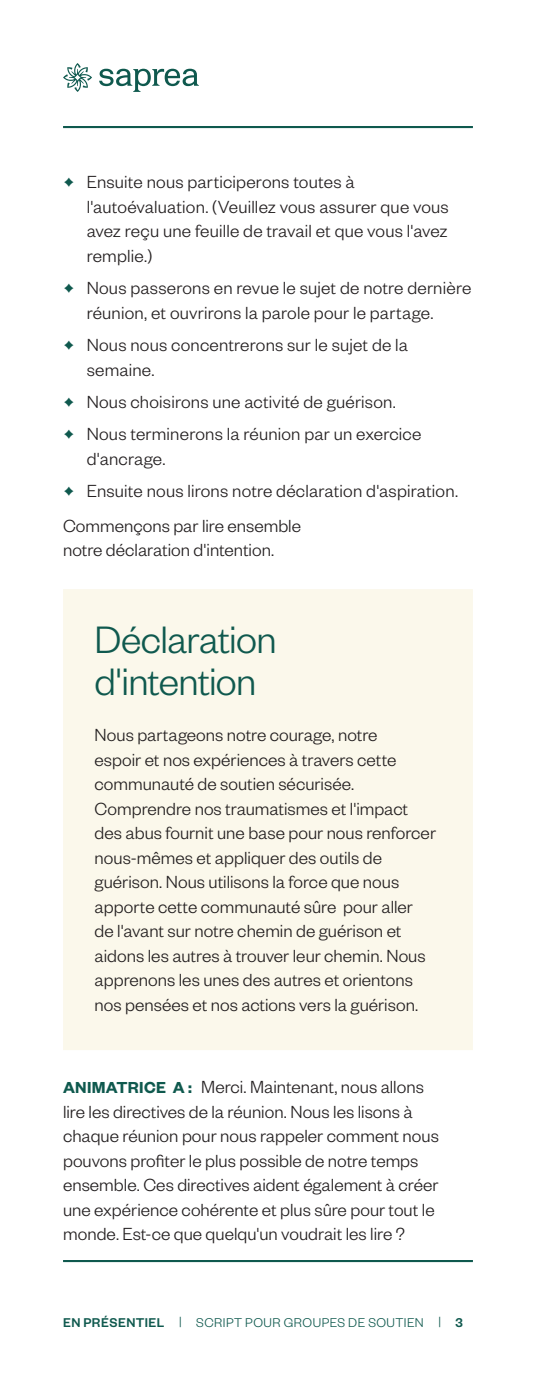
<style>
.page{position:relative;width:536px;height:1386px;background:#fff}
.page>*{position:absolute;margin:0;border:0;box-sizing:border-box;transform-origin:0 0}
.t1{font:300 42px/42px "Founders Grotesk";letter-spacing:-.02em;color:#0f594e}
.Body{font:300 19.25px/24.5px "Founders Grotesk";color:#231f20}
.t2{font:300 14px "Founders Grotesk";letter-spacing:.035em;color:#0f594e}
.s1{color:#0f594e}
.s2{font-weight:600;font-size:17.5px;color:#0f594e}
.s3{font-weight:500}
</style>
<div class="page">
<hr style="left:63px;top:1260px;width:409px;height:2px;background:#0f594e">
<hr style="left:63px;top:126px;width:409px;height:2px;background:#0f594e">
<svg style="left:99px;top:69px;width:100px;height:23px"></svg>
<svg style="left:63px;top:63px;width:29px;height:29px"></svg>
<div style="left:63px;top:589px;width:409px;height:461px;background:#fbf8eb"></div>
<p class="Body" style="left:87px;top:169px;width:363px;text-indent:-24px"><span class="s1">•</span> Ensuite nous participerons toutes à l'autoévaluation. (Veuillez vous assurer que vous avez reçu une feuille de travail et que vous l'avez remplie.)</p>
<p class="Body" style="left:87px;top:275px;width:386px;text-indent:-24px"><span class="s1">•</span> Nous passerons en revue le sujet de notre dernière réunion, et ouvrirons la parole pour le partage.</p>
<p class="Body" style="left:87px;top:332px;width:323px;text-indent:-24px"><span class="s1">•</span> Nous nous concentrerons sur le sujet de la semaine.</p>
<p class="Body" style="left:63px;top:389px;width:334px"><span class="s1">•</span> Nous choisirons une activité de guérison.</p>
<p class="Body" style="left:87px;top:421px;width:336px;text-indent:-24px"><span class="s1">•</span> Nous terminerons la réunion par un exercice d'ancrage.</p>
<p class="Body" style="left:63px;top:478px;width:396px"><span class="s1">•</span> Ensuite nous lirons notre déclaration d'aspiration.</p>
<p class="Body" style="left:63px;top:512px;width:239px">Commençons par lire ensemble notre déclaration d'intention.</p>
<h3 class="t1" style="left:94px;top:616px;width:183px">Déclaration d'intention</h3>
<p class="Body" style="left:94px;top:722px;width:343px">Nous partageons notre courage, notre<br>espoir et nos expériences à travers cette communauté de soutien sécurisée.<br>Comprendre nos traumatismes et l'impact des abus fournit une base pour nous renforcer nous-mêmes et appliquer des outils de guérison. Nous utilisons la force que nous apporte cette communauté sûre pour aller de l'avant sur notre chemin de guérison et aidons les autres à trouver leur chemin. Nous apprenons les unes des autres et orientons nos pensées et nos actions vers la guérison.</p>
<p class="Body" style="left:63px;top:1074px;width:377px"><span class="s2">ANIMATRICE A :</span> Merci. Maintenant, nous allons lire les directives de la réunion. Nous les lisons à chaque réunion pour nous rappeler comment nous pouvons profiter le plus possible de notre temps ensemble. Ces directives aident également à créer une expérience cohérente et plus sûre pour tout le monde. Est-ce que quelqu'un voudrait les lire ?</p>
<p class="t2" style="left:63px;top:1314px;width:401px"><span class="s3">EN PRÉSENTIEL</span> | SCRIPT POUR GROUPES DE SOUTIEN | <span class="s3">3</span></p>
</div>
